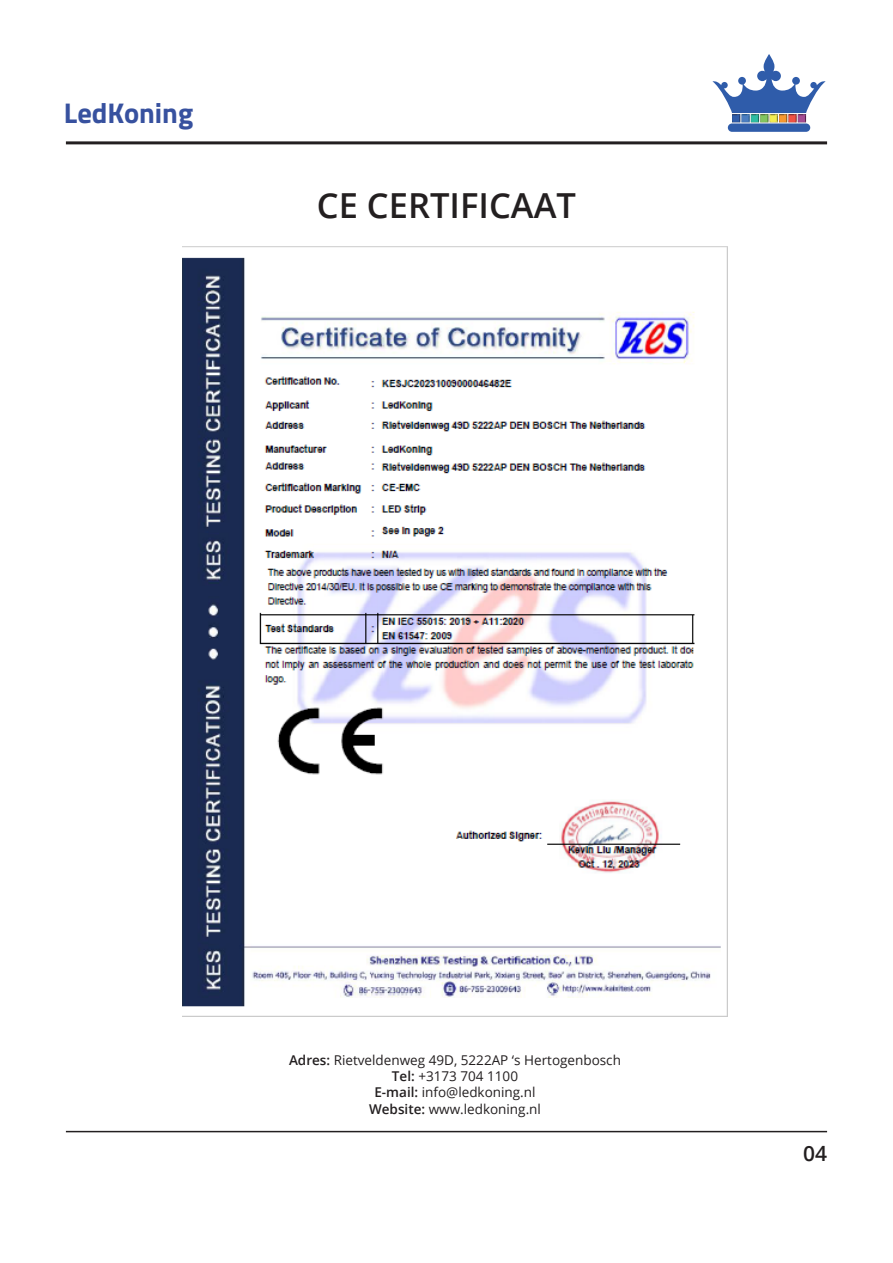
<style>
.page{position:relative;width:893px;height:1263px;background:#fff}
.page>*{position:absolute;margin:0;border:0;box-sizing:border-box;transform-origin:0 0}
.t1{font:600 34.5px "Open Sans";color:#231f20}
.t2{font:700 28.5px "Titillium Web";color:#37519f}
.t3{font:600 21px "Open Sans";color:#231f20}
.Alineastijl_1{font:13.5px "Open Sans";color:#231f20}
.s1{font-weight:600}
</style>
<div class="page">
<hr style="left:66px;top:1131px;width:761px;height:1px;background:#231f20">
<svg style="left:727px;top:122px;width:84px;height:10px"></svg>
<div style="left:728px;top:123px;width:82px;height:9px;background:#2f5caa;border-radius:4px"></div>
<svg style="left:712px;top:54px;width:114px;height:68px"></svg>
<hr style="left:66px;top:141px;width:761px;height:3px;background:#231f20">
<img style="left:183px;top:246px;width:545px;height:771px">
<h2 class="t2" style="left:64px;top:91px;width:131px">LedKoning</h2>
<p class="t1" style="left:317px;top:182px;width:261px">CE CERTIFICAAT</p>
<p class="Alineastijl_1" style="left:289px;top:1051px;width:333px"><span class="s1">Adres:</span> Rietveldenweg 49D, 5222AP ‘s Hertogenbosch</p>
<p class="Alineastijl_1" style="left:392px;top:1067px;width:128px"><span class="s1">Tel:</span> +3173 704 1100</p>
<p class="Alineastijl_1" style="left:374px;top:1083px;width:163px"><span class="s1">E-mail:</span> info@ledkoning.nl</p>
<p class="Alineastijl_1" style="left:369px;top:1099px;width:173px"><span class="s1">Website:</span> www.ledkoning.nl</p>
<h3 class="t3" style="left:803px;top:1139px;width:25px">04</h3>
</div>
